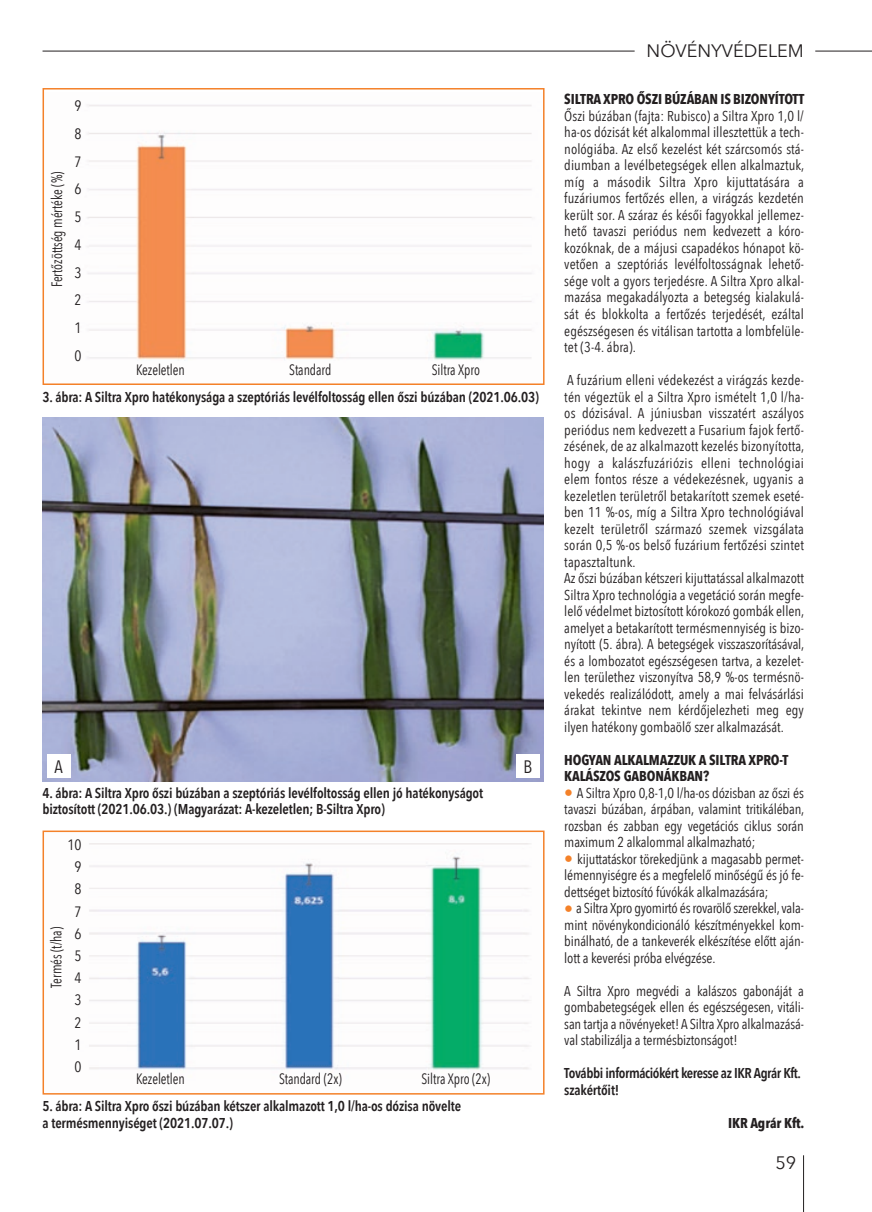
<style>
.page{position:relative;width:872px;height:1212px;background:#fff}
.page>*{position:absolute;margin:0;border:0;box-sizing:border-box;transform-origin:0 0}
.t1{font:18px "Avenir Next";color:#231f20}
.t2{font:18px "Avenir Next Condensed";color:#231f20}
.t3{font:15px "Avenir Next Condensed";letter-spacing:-.005em;color:#231f20;scale:.9 1}
.t4{font:15px/22.2px "Avenir Next Condensed";letter-spacing:-.005em;color:#231f20;text-align:justify}
.t5{font:14.25px/16.5px "Avenir Next Condensed";color:#231f20;text-align:justify}
.t6{font:600 14.25px/16.5px "Avenir Next Condensed";letter-spacing:-.01em;color:#231f20}
.t7{font:700 14.25px "Avenir Next Condensed";letter-spacing:-.01em;color:#231f20}
.t8{font:600 14.25px/16.5px "Avenir Next Condensed";letter-spacing:-.03em;color:#231f20}
.s1{font-size:18px;color:#f48129}
</style>
<div class="page">
<hr style="left:803px;top:1155px;width:1px;height:57px;background:#231f20">
<hr style="left:815px;top:51px;width:57px;height:1px;background:#231f20">
<hr style="left:43px;top:51px;width:591px;height:1px;background:#231f20">
<img style="left:89px;top:843px;width:442px;height:227px">
<div style="left:43px;top:830px;width:501px;height:264px;border:2px solid #f48129"></div>
<img style="left:87px;top:105px;width:445px;height:255px">
<div style="left:43px;top:88px;width:501px;height:297px;border:2px solid #f48129"></div>
<img style="left:43px;top:418px;width:500px;height:363px">
<div style="left:47px;top:754px;width:23px;height:24px;background:#fff"></div>
<div style="left:516px;top:754px;width:23px;height:24px;background:#fff"></div>
<p class="t3" style="left:44px;top:287px;width:130px;rotate:-90deg">Fertőzöttség mértéke (%)</p>
<p class="t4" style="left:74px;top:91px;width:9px;line-height:27.8px">9<br>8<br>7<br>6<br>5<br>4<br>3<br>2<br>1<br>0</p>
<p class="t3" style="left:136px;top:357px;width:55px">Kezeletlen</p>
<p class="t3" style="left:289px;top:357px;width:48px">Standard</p>
<p class="t3" style="left:432px;top:357px;width:55px">Siltra Xpro</p>
<p class="t6" style="left:43px;top:388px;width:498px">3. ábra: A Siltra Xpro hatékonysága a szeptóriás levélfoltosság ellen őszi búzában (2021.06.03)</p>
<p class="t2" style="left:55px;top:751px;width:10px">A</p>
<p class="t2" style="left:523px;top:751px;width:10px">B</p>
<p class="t6" style="left:43px;top:784px;width:442px">4. ábra: A Siltra Xpro őszi búzában a szeptóriás levélfoltosság ellen jó hatékonyságot biztosított (2021.06.03.) (Magyarázat: A-kezeletlen; B-Siltra Xpro)</p>
<p class="t4" style="left:67px;top:833px;width:16px;text-align:center">10<br>9<br>8<br>7<br>6<br>5<br>4<br>3<br>2<br>1<br>0</p>
<p class="t3" style="left:43px;top:987px;width:69px;rotate:-90deg">Termés (t/ha)</p>
<p class="t3" style="left:136px;top:1066px;width:55px">Kezeletlen</p>
<p class="t3" style="left:279px;top:1066px;width:71px">Standard (2x)</p>
<p class="t3" style="left:421px;top:1066px;width:78px">Siltra Xpro (2x)</p>
<p class="t6" style="left:43px;top:1097px;width:420px">5. ábra: A Siltra Xpro őszi búzában kétszer alkalmazott 1,0 l/ha-os dózisa növelte a termésmennyiséget (2021.07.07.)</p>
<p class="t1" style="left:646px;top:36px;width:14px">NÖV</p>
<p class="t1" style="left:686px;top:36px;width:24px">ÉNYV</p>
<p class="t1" style="left:733px;top:36px;width:69px">ÉDELEM</p>
<p class="t7" style="left:564px;top:91px;width:241px">SI LTRA XPRO ŐSZI BÚZÁBAN IS BIZONYÍTOTT</p>
<p class="t5" style="left:564px;top:107px;width:241px">Őszi búzában (fajta: Rubisco) a Siltra Xpro 1,0 l/ ha-os dózisát két alkalommal illesztettük a tech&shy;nológiába. Az első kezelést két szárcsomós stá&shy;diumban a levélbetegségek ellen alkalmaztuk, míg a második Siltra Xpro kijuttatására a fuzáriumos fertőzés ellen, a virágzás kezdetén került sor. A száraz és késői fagyokkal jellemez&shy;hető tavaszi periódus nem kedvezett a kóro&shy;kozóknak, de a májusi csapadékos hónapot kö&shy;vetően a szeptóriás levélfoltosságnak lehető&shy;sége volt a gyors terjedésre. A Siltra Xpro alkal&shy;mazása megakadályozta a betegség kialakulá&shy;sát és blokkolta a fertőzés terjedését, ezáltal egészségesen és vitálisan tartotta a lombfelüle&shy;tet (3-4. ábra).</p>
<p class="t5" style="left:564px;top:371px;width:241px;text-align:left">A fuzárium elleni védekezést a virágzás kezde&shy;tén végeztük el a Siltra Xpro ismételt 1,0 l/ha&shy;os dózisával. A júniusban visszatért aszályos periódus nem kedvezett a Fusarium fajok fertő&shy;zésének, de az alkalmazott kezelés bizonyította, hogy a kalászfuzáriózis elleni technológiai elem fontos része a védekezésnek, ugyanis a kezeletlen területről betakarított szemek eseté&shy;ben 11 %-os, míg a Siltra Xpro technológiával kezelt területről származó szemek vizsgálata során 0,5 %-os belső fuzárium fertőzési szintet tapasztaltunk.<br>Az őszi búzában kétszeri kijuttatással alkalmazott Siltra Xpro technológia a vegetáció során megfe&shy;lelő védelmet biztosított kórokozó gombák ellen, amelyet a betakarított termésmennyiség is bizo&shy;nyított (5. ábra). A betegségek visszaszorításával, és a lombozatot egészségesen tartva, a kezelet&shy;len területhez viszonyítva 58,9 %-os termésnö&shy;vekedés realizálódott, amely a mai felvásárlási árakat tekintve nem kérdőjelezheti meg egy ilyen hatékony gombaölő szer alkalmazását.</p>
<p class="t7" style="left:564px;top:751px;width:94px">HOGYAN ALKALMAZZUK</p>
<p class="t7" style="left:699px;top:751px;width:90px">A SILTRA XPRO-T</p>
<p class="t7" style="left:564px;top:767px;width:30px">KALÁSZOS</p>
<p class="t7" style="left:624px;top:767px;width:9px">GABONÁKBAN</p>
<p class="t7" style="left:703px;top:767px;width:8px">?</p>
<p class="t5" style="left:564px;top:784px;width:241px"><span class="s1">•</span> A Siltra Xpro 0,8-1,0 l/ha-os dózisban az őszi és tavaszi búzában, árpában, valamint tritikáléban, rozsban és zabban egy vegetációs ciklus során maximum 2 alkalommal alkalmazható;</p>
<p class="t5" style="left:564px;top:850px;width:241px"><span class="s1">•</span> kijuttatáskor törekedjünk a magasabb permet&shy;lémennyiségre és a megfelelő minőségű és jó fe&shy;dettséget biztosító fúvókák alkalmazására;</p>
<p class="t5" style="left:564px;top:899px;width:241px"><span class="s1">•</span> a Siltra Xpro gyomirtó és rovarölő szerekkel, vala&shy;mint növénykondicionáló készítményekkel kom&shy;binálható, de a tankeverék elkészítése előtt aján&shy;lott a keverési próba elvégzése.</p>
<p class="t5" style="left:564px;top:982px;width:241px">A Siltra Xpro megvédi a kalászos gabonáját a gombabetegségek ellen és egészségesen, vitáli&shy;san tartja a növényeket! A Siltra Xpro alkalmazásá&shy;val stabilizálja a termésbiztonságot!</p>
<p class="t8" style="left:564px;top:1064px;width:238px">További információkért keresse az IKR Agrár Kft. szakértőit!</p>
<p class="t7" style="left:728px;top:1114px;width:78px">IKR AGRÁR KFT.</p>
<p class="t1" style="left:775px;top:1147px;width:22px">59</p>
</div>
